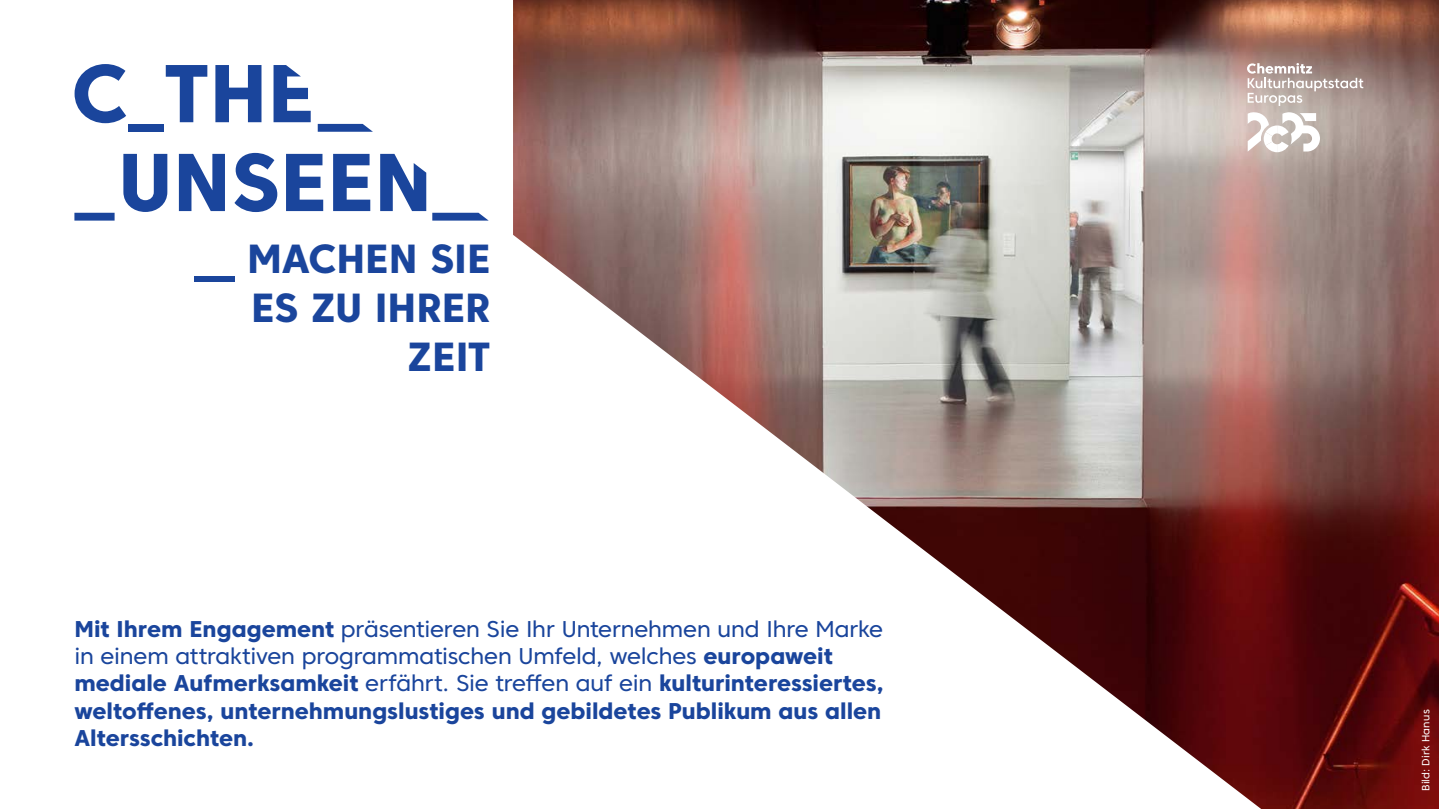
<style>
.page{position:relative;width:1439px;height:809px;background:#fff}
.page>*{position:absolute;margin:0;border:0;box-sizing:border-box;transform-origin:0 0}
.t1{font:800 40.6px/48.6px "Core Sans C 75";color:#1a459c;text-align:right;scale:2 1}
.Bullets_Benefits_Sponsoring_LastOne{font:800 22.75px/27.3px "Core Sans C 75";color:#1a459c}
.Bullets_Benefits_Sponsoring_LastOne-2{font:10.5px "Core Sans C 45";letter-spacing:.02em;color:#fff}
.s1{font-family:"Core Sans C 45";font-weight:400}
</style>
<div class="page">
<img style="left:513px;top:0;width:926px;height:809px">
<svg style="left:179px;top:154px;width:46px;height:57px"></svg>
<svg style="left:215px;top:65px;width:46px;height:57px"></svg>
<svg style="left:74px;top:213px;width:41px;height:7px"></svg>
<div style="left:129px;top:124px;width:35px;height:8px;background:#1a459c"></div>
<svg style="left:318px;top:124px;width:55px;height:8px"></svg>
<svg style="left:166px;top:65px;width:41px;height:57px"></svg>
<svg style="left:75px;top:64px;width:51px;height:59px"></svg>
<svg style="left:234px;top:153px;width:43px;height:59px"></svg>
<svg style="left:123px;top:154px;width:44px;height:58px"></svg>
<svg style="left:286px;top:154px;width:37px;height:57px"></svg>
<svg style="left:432px;top:213px;width:56px;height:7px"></svg>
<svg style="left:333px;top:154px;width:37px;height:57px"></svg>
<svg style="left:273px;top:65px;width:38px;height:57px"></svg>
<svg style="left:380px;top:154px;width:46px;height:57px"></svg>
<svg style="left:1247px;top:63px;width:116px;height:43px;background:#bbaba6"></svg>
<svg style="left:1247px;top:112px;width:73px;height:40px"></svg>
<p class="t1" style="left:194px;top:234px;width:150px">_ MACHEN SIE<br>ES ZU IHRER<br>ZEIT</p>
<p class="Bullets_Benefits_Sponsoring_LastOne" style="left:74px;top:615px;width:811px">Mit Ihrem Engagement <span class="s1">präsentieren Sie Ihr Unternehmen und Ihre Marke in einem attraktiven programmatischen Umfeld, welches</span> europaweit mediale Aufmerksamkeit <span class="s1">erfährt. Sie treffen auf ein</span> kulturinteressiertes, weltoffenes, unternehmungslustiges und gebildetes Publikum aus allen Altersschichten.</p>
<p class="Bullets_Benefits_Sponsoring_LastOne-2" style="left:1419px;top:791px;width:83px;rotate:-90deg">Bild: Dirk Hanus</p>
</div>
